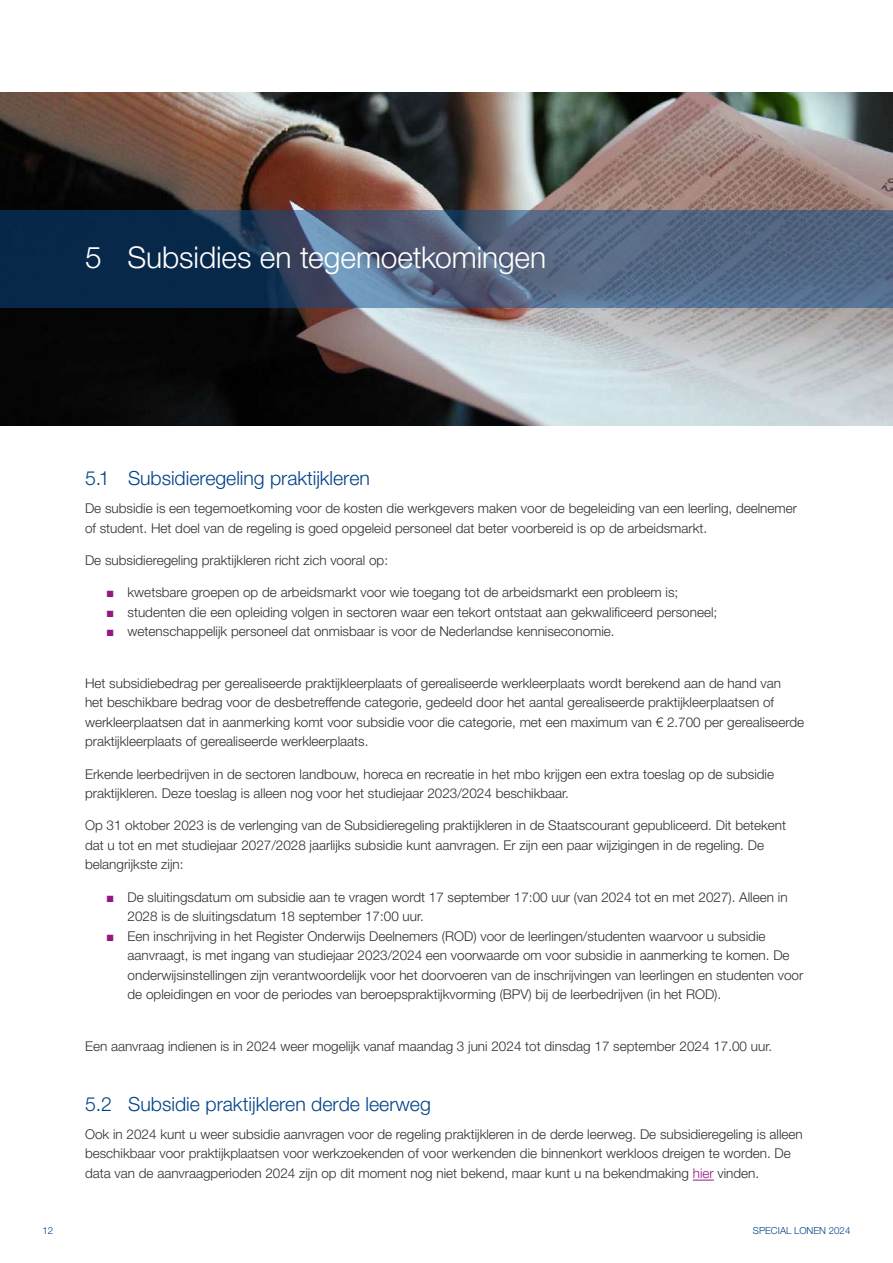
<style>
.page{position:relative;width:893px;height:1263px;background:#fff}
.page>*{position:absolute;margin:0;border:0;box-sizing:border-box;transform-origin:0 0}
.t1{font:300 30px "Helvetica Neue LT Std";letter-spacing:-.005em;color:#fff}
.t2{font:300 19.5px "Helvetica Neue LT Std";color:#004289}
.t3{font:300 13.5px/19.5px "Helvetica Neue LT Std";color:#2f2f2f}
.t4{font:300 9.75px "Helvetica Neue LT Std";color:#004289}
.s1{font-family:"Arial";font-weight:700;color:#951881}
.s2{color:#951881}
</style>
<div class="page">
<img style="left:0;top:92px;width:893px;height:333px">
<svg style="left:0;top:210px;width:893px;height:98px;background:#3c5371"></svg>
<svg style="left:693px;top:1180px;width:21px;height:1px"></svg>
<h1 class="t1" style="left:85px;top:239px;width:463px">5 Subsidies en tegemoetkomingen</h1>
<h2 class="t2" style="left:85px;top:466px;width:286px">5.1 Subsidieregeling praktijkleren</h2>
<p class="t3" style="left:85px;top:498px;width:713px">De subsidie is een tegemoetkoming voor de kosten die werkgevers maken voor de begeleiding van een leerling, deelnemer of student. Het doel van de regeling is goed opgeleid personeel dat beter voorbereid is op de arbeidsmarkt.</p>
<p class="t3" style="left:85px;top:550px;width:305px">De subsidieregeling praktijkleren richt zich vooral op:</p>
<p class="t3" style="left:106px;top:582px;width:573px"><span class="s1">■</span> kwetsbare groepen op de arbeidsmarkt voor wie toegang tot de arbeidsmarkt een probleem is;</p>
<p class="t3" style="left:106px;top:602px;width:612px"><span class="s1">■</span> studenten die een opleiding volgen in sectoren waar een tekort ontstaat aan gekwalificeerd personeel;</p>
<p class="t3" style="left:106px;top:621px;width:510px"><span class="s1">■</span> wetenschappelijk personeel dat onmisbaar is voor de Nederlandse kenniseconomie.</p>
<p class="t3" style="left:85px;top:673px;width:720px">Het subsidiebedrag per gerealiseerde praktijkleerplaats of gerealiseerde werkleerplaats wordt berekend aan de hand van<br>het beschikbare bedrag voor de desbetreffende categorie, gedeeld door het aantal gerealiseerde praktijkleerplaatsen of werkleerplaatsen dat in aanmerking komt voor subsidie voor die categorie, met een maximum van € 2.700 per gerealiseerde praktijkleerplaats of gerealiseerde werkleerplaats.</p>
<p class="t3" style="left:85px;top:764px;width:691px">Erkende leerbedrijven in de sectoren landbouw, horeca en recreatie in het mbo krijgen een extra toeslag op de subsidie praktijkleren. Deze toeslag is alleen nog voor het studiejaar 2023/2024 beschikbaar.</p>
<p class="t3" style="left:85px;top:816px;width:702px">Op 31 oktober 2023 is de verlenging van de Subsidieregeling praktijkleren in de Staatscourant gepubliceerd. Dit betekent dat u tot en met studiejaar 2027/2028 jaarlijks subsidie kunt aanvragen. Er zijn een paar wijzigingen in de regeling. De belangrijkste zijn:</p>
<p class="t3" style="left:128px;top:887px;width:661px;text-indent:-21px"><span class="s1">■</span> De sluitingsdatum om subsidie aan te vragen wordt 17 september 17:00 uur (van 2024 tot en met 2027). Alleen in<br>2028 is de sluitingsdatum 18 september 17:00 uur.</p>
<p class="t3" style="left:128px;top:926px;width:677px;text-indent:-21px"><span class="s1">■</span> Een inschrijving in het Register Onderwijs Deelnemers (ROD) voor de leerlingen/studenten waarvoor u subsidie aanvraagt, is met ingang van studiejaar 2023/2024 een voorwaarde om voor subsidie in aanmerking te komen. De onderwijsinstellingen zijn verantwoordelijk voor het doorvoeren van de inschrijvingen van leerlingen en studenten voor de opleidingen en voor de periodes van beroepspraktijkvorming (BPV) bij de leerbedrijven (in het ROD).</p>
<p class="t3" style="left:85px;top:1036px;width:689px">Een aanvraag indienen is in 2024 weer mogelijk vanaf maandag 3 juni 2024 tot dinsdag 17 september 2024 17.00 uur.</p>
<h2 class="t2" style="left:85px;top:1092px;width:347px">5.2 Subsidie praktijkleren derde leerweg</h2>
<p class="t3" style="left:85px;top:1124px;width:719px">Ook in 2024 kunt u weer subsidie aanvragen voor de regeling praktijkleren in de derde leerweg. De subsidieregeling is alleen beschikbaar voor praktijkplaatsen voor werkzoekenden of voor werkenden die binnenkort werkloos dreigen te worden. De data van de aanvraagperioden 2024 zijn op dit moment nog niet bekend, maar kunt u na bekendmaking <span class="s2">hier</span> vinden.</p>
<p class="t4" style="left:43px;top:1224px;width:12px">12</p>
<p class="t4" style="left:753px;top:1224px;width:99px">SPECIAL LONEN 2024</p>
</div>
